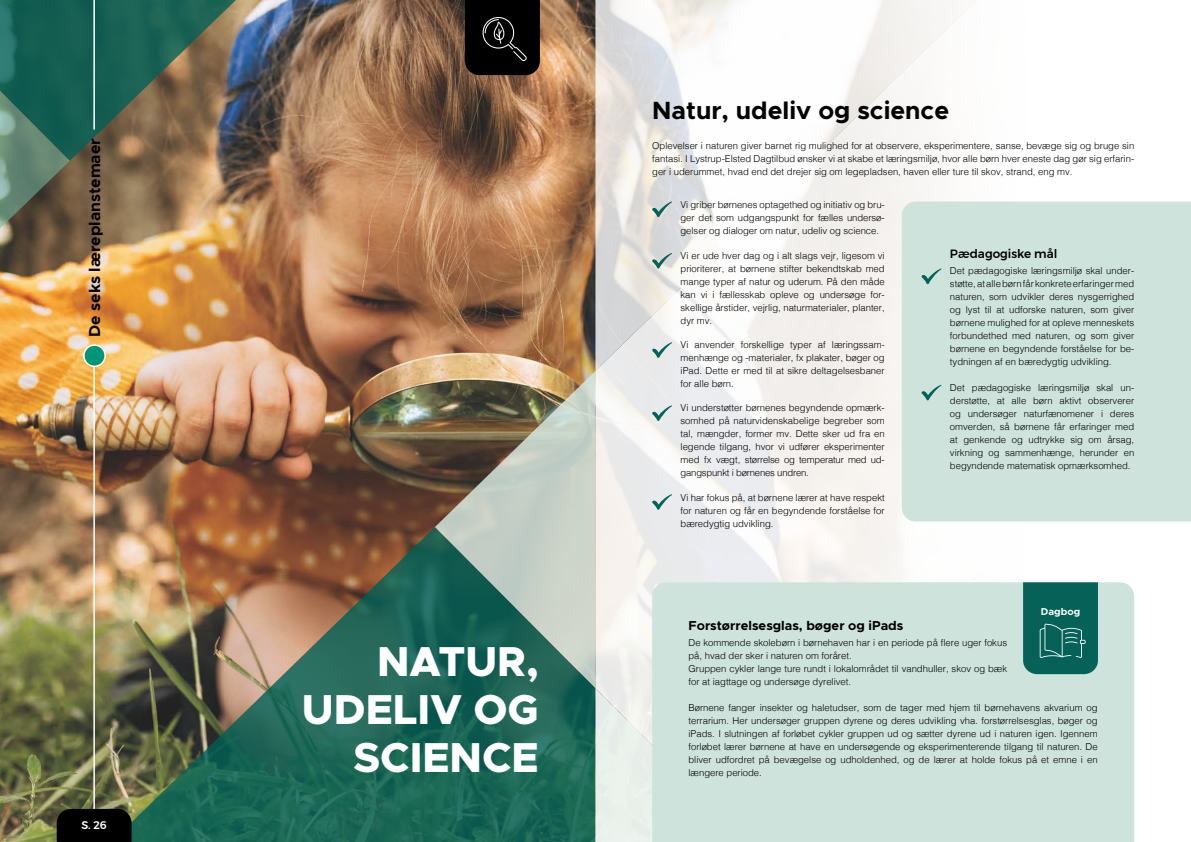
<style>
.page{position:relative;width:1191px;height:842px;background:#fff}
.page>*{position:absolute;margin:0;border:0;box-sizing:border-box;transform-origin:0 0}
.t1{font:800 42px/48px "Metropolis";color:#fff;text-align:right}
.t2{font:700 25px "Metropolis";color:#000}
.t3{font:700 16px "Metropolis";color:#000}
.t4{font:700 13px "Metropolis";color:#000}
.t5{font:500 12px "Montserrat";color:#000}
.t6{font:500 11px "Montserrat";color:#fff}
.t7{font:700 10px "Metropolis";color:#fff}
.t8{font:300 9.5px/13px "Helvetica";color:#000;text-align:justify}
</style>
<div class="page">
<img style="left:0;top:0;width:595px;height:842px">
<svg style="left:435px;top:371px;width:160px;height:156px;background:#9b9786"></svg>
<img style="left:88px;top:527px;width:507px;height:315px">
<svg style="left:595px;top:371px;width:540px;height:471px"></svg>
<svg style="left:595px;top:0;width:372px;height:371px"></svg>
<img style="left:0;top:0;width:315px;height:161px">
<svg style="left:0;top:17px;width:70px;height:282px;background:#536e59"></svg>
<div style="left:57px;top:809px;width:75px;height:33px;background:#000"></div>
<div style="left:652px;top:582px;width:482px;height:260px;background:#cee3db"></div>
<hr style="left:93px;top:356px;width:2px;height:453px;background:#fff">
<hr style="left:93px;top:0;width:2px;height:130px;background:#fff">
<div style="left:84px;top:345px;width:21px;height:21px;background:#009576;border-radius:50%"></div>
<div style="left:83px;top:344px;width:23px;height:23px;border:2px solid #fff;border-radius:50%"></div>
<svg style="left:465px;top:0;width:75px;height:75px;background:#0d0c0b"></svg>
<div style="left:901px;top:201px;width:290px;height:321px;background:#cee3db"></div>
<svg style="left:1023px;top:582px;width:75px;height:92px;background:#11695f"></svg>
<svg style="left:652px;top:201px;width:20px;height:16px"></svg>
<svg style="left:921px;top:268px;width:20px;height:16px"></svg>
<svg style="left:921px;top:385px;width:20px;height:16px"></svg>
<svg style="left:652px;top:253px;width:20px;height:16px"></svg>
<svg style="left:652px;top:342px;width:20px;height:16px"></svg>
<svg style="left:652px;top:405px;width:20px;height:16px"></svg>
<svg style="left:652px;top:494px;width:20px;height:16px"></svg>
<h3 class="t3" style="left:84px;top:337px;width:200px;rotate:-90deg">De seks læreplanstemaer</h3>
<p class="t6" style="left:81px;top:817px;width:27px">S. 26</p>
<h1 class="t1" style="left:302px;top:637px;width:238px">NATUR,<br>UDELIV OG<br>SCIENCE</h1>
<h2 class="t2" style="left:652px;top:95px;width:298px">Natur, udeliv og science</h2>
<p class="t8" style="left:652px;top:138px;width:483px">Oplevelser i naturen giver barnet rig mulighed for at observere, eksperimentere, sanse, bevæge sig og bruge sin fantasi. I Lystrup-Elsted Dagtilbud ønsker vi at skabe et læringsmiljø, hvor alle børn hver eneste dag gør sig erfarin&shy;ger i uderummet, hvad end det drejer sig om legepladsen, haven eller ture til skov, strand, eng mv.</p>
<p class="t8" style="left:680px;top:198px;width:206px">Vi griber børnenes optagethed og initiativ og bru&shy;ger det som udgangspunkt for fælles undersø&shy;gelser og dialoger om natur, udeliv og science.</p>
<p class="t8" style="left:680px;top:248px;width:206px">Vi er ude hver dag og i alt slags vejr, ligesom vi prioriterer, at børnene stifter bekendtskab med mange typer af natur og uderum. På den måde kan vi i fællesskab opleve og undersøge for&shy;skellige årstider, vejrlig, naturmaterialer, planter, dyr mv.</p>
<p class="t8" style="left:680px;top:337px;width:206px">Vi anvender forskellige typer af læringssam&shy;menhænge og -materialer, fx plakater, bøger og iPad. Dette er med til at sikre deltagelsesbaner for alle børn.</p>
<p class="t8" style="left:680px;top:401px;width:206px">Vi understøtter børnenes begyndende opmærk&shy;somhed på naturvidenskabelige begreber som tal, mængder, former mv. Dette sker ud fra en legende tilgang, hvor vi udfører eksperimenter med fx vægt, størrelse og temperatur med ud&shy;gangspunkt i børnenes undren.</p>
<p class="t8" style="left:680px;top:490px;width:206px">Vi har fokus på, at børnene lærer at have respekt for naturen og får en begyndende forståelse for bæredygtig udvikling.</p>
<p class="t5" style="left:950px;top:245px;width:109px">Pædagogiske mål</p>
<p class="t8" style="left:950px;top:264px;width:186px">Det pædagogiske læringsmiljø skal under&shy;støtte, at alle børn får konkrete erfaringer med naturen, som udvikler deres nysgerrighed og lyst til at udforske naturen, som giver børnene mulighed for at opleve menneskets forbundethed med naturen, og som giver børnene en begyndende forståelse for be&shy;tydningen af en bæredygtig udvikling.</p>
<p class="t8" style="left:950px;top:381px;width:186px">Det pædagogiske læringsmiljø skal un&shy;derstøtte, at alle børn aktivt observerer og undersøger naturfænomener i deres omverden, så børnene får erfaringer med at genkende og udtrykke sig om årsag, virkning og sammenhænge, herunder en begyndende matematisk opmærksomhed.</p>
<p class="t7" style="left:1040px;top:605px;width:41px">Dagbog</p>
<h3 class="t4" style="left:688px;top:617px;width:216px">Forstørrelsesglas, bøger og iPads</h3>
<p class="t8" style="left:688px;top:635px;width:320px;text-align:left">De kommende skolebørn i børnehaven har i en periode på flere uger fokus på, hvad der sker i naturen om foråret.<br>Gruppen cykler lange ture rundt i lokalområdet til vandhuller, skov og bæk for at iagttage og undersøge dyrelivet.</p>
<p class="t8" style="left:688px;top:700px;width:411px">Børnene fanger insekter og haletudser, som de tager med hjem til børnehavens akvarium og terrarium. Her undersøger gruppen dyrene og deres udvikling vha. forstørrelsesglas, bøger og iPads. I slutningen af forløbet cykler gruppen ud og sætter dyrene ud i naturen igen. Igennem forløbet lærer børnene at have en undersøgende og eksperimenterende tilgang til naturen. De bliver udfordret på bevægelse og udholdenhed, og de lærer at holde fokus på et emne i en længere periode.</p>
</div>
